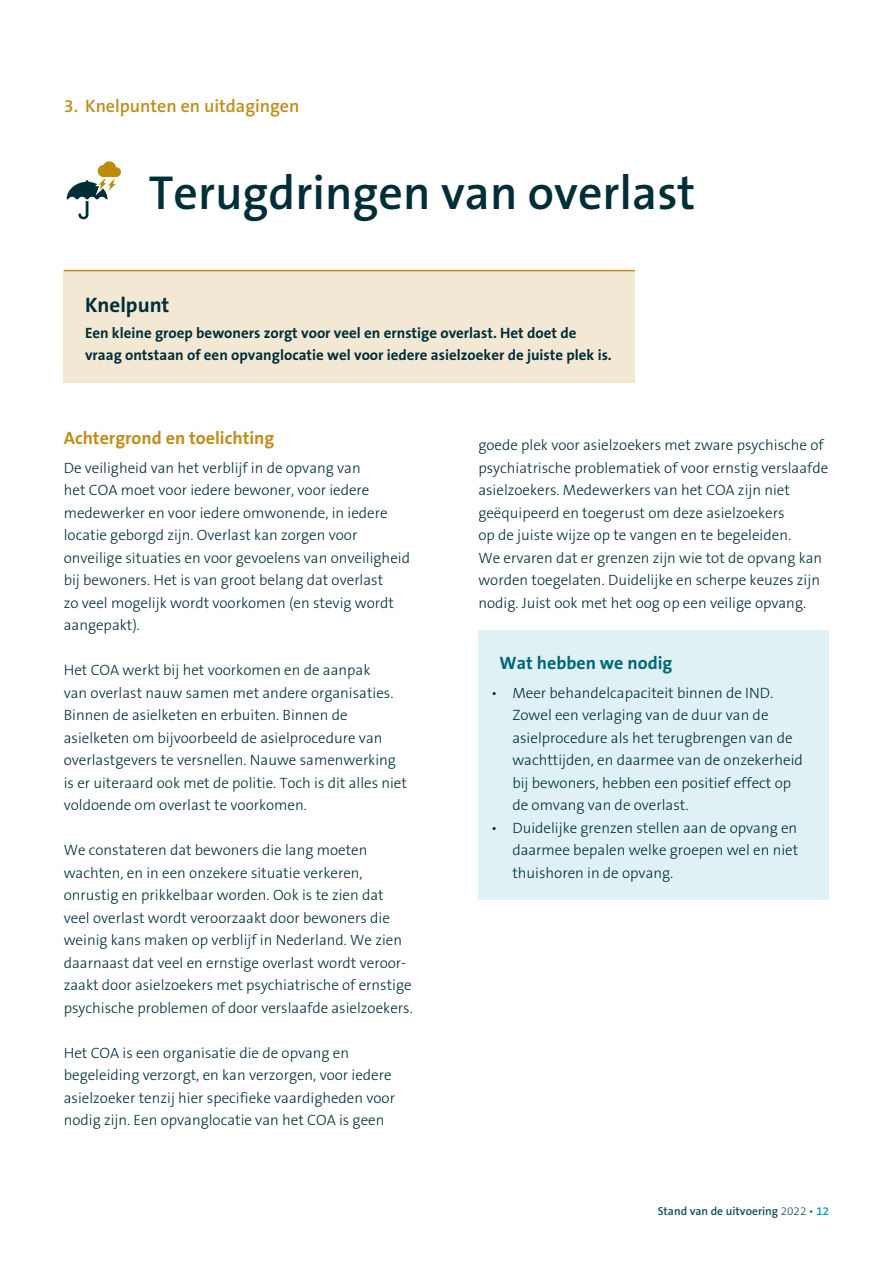
<style>
.page{position:relative;width:893px;height:1263px;background:#fff}
.page>*{position:absolute;margin:0;border:0;box-sizing:border-box;transform-origin:0 0}
.t1{font:600 48px "The Sans B6";color:#002e38}
.Kaderkop{font:700 21px "The Sans B7";color:#002e38}
.t2{font:600 18px "The Sans B6";color:#bf8e1a}
.TK1{font:700 18px "The Sans B7";color:#bf8e1a}
.TK1_wat_hebben_we_nodig{font:700 18px "The Sans B7";color:#006775}
.Body{font:300 15px/22.5px "The Sans B3";color:#002e38}
.Kaderbody{font:700 15px/22.5px "The Sans B7";color:#002e38}
.t3{font:600 11.7px "The Sans B6";color:#114d55}
.s1{font-family:"The Sans B3";font-weight:300}
.s2{color:#009ebd}
</style>
<div class="page">
<div style="left:478px;top:630px;width:351px;height:49px;background:#e0f1f5"></div>
<div style="left:478px;top:668px;width:351px;height:164px;background:#e0f1f5"></div>
<div style="left:478px;top:803px;width:351px;height:97px;background:#e0f1f5"></div>
<div style="left:64px;top:270px;width:571px;height:112px;background:#f3e8d3"></div>
<hr style="left:64px;top:270px;width:571px;height:1px;background:#bf8e1a">
<svg style="left:67px;top:161px;width:54px;height:58px"></svg>
<h1 class="t2" style="left:64px;top:97px;width:237px">3. Knelpunten en uitdagingen</h1>
<h2 class="t1" style="left:149px;top:167px;width:548px">Terugdringen van overlast</h2>
<h2 class="Kaderkop" style="left:85px;top:294px;width:86px">Knelpunt</h2>
<p class="Kaderbody" style="left:85px;top:322px;width:528px">Een kleine groep bewoners zorgt voor veel en ernstige overlast. Het doet de vraag ontstaan of een opvanglocatie wel voor iedere asielzoeker de juiste plek is.</p>
<h2 class="TK1" style="left:64px;top:428px;width:212px">Achtergrond en toelichting</h2>
<p class="Body" style="left:64px;top:457px;width:348px">De veiligheid van het verblijf in de opvang van<br>het COA moet voor iedere bewoner, voor iedere medewerker en voor iedere omwonende, in iedere locatie geborgd zijn. Overlast kan zorgen voor onveilige situaties en voor gevoelens van onveiligheid bij bewoners. Het is van groot belang dat overlast<br>zo veel mogelijk wordt voorkomen (en stevig wordt aangepakt).</p>
<p class="Body" style="left:64px;top:660px;width:345px">Het COA werkt bij het voorkomen en de aanpak<br>van overlast nauw samen met andere organisaties.<br>Binnen de asielketen en erbuiten. Binnen de asielketen om bijvoorbeeld de asielprocedure van overlastgevers te versnellen. Nauwe samenwerking is er uiteraard ook met de politie. Toch is dit alles niet voldoende om overlast te voorkomen.</p>
<p class="Body" style="left:64px;top:840px;width:351px">We constateren dat bewoners die lang moeten wachten, en in een onzekere situatie verkeren, onrustig en prikkelbaar worden. Ook is te zien dat veel overlast wordt veroorzaakt door bewoners die weinig kans maken op verblijf in Nederland. We zien daarnaast dat veel en ernstige overlast wordt veroor&shy;zaakt door asielzoekers met psychiatrische of ernstige psychische problemen of door verslaafde asielzoekers.</p>
<p class="Body" style="left:64px;top:1042px;width:333px">Het COA is een organisatie die de opvang en begeleiding verzorgt, en kan verzorgen, voor iedere asielzoeker tenzij hier specifieke vaardigheden voor nodig zijn. Een opvanglocatie van het COA is geen</p>
<p class="Body" style="left:478px;top:435px;width:351px">goede plek voor asielzoekers met zware psychische of psychiatrische problematiek of voor ernstig verslaafde asielzoekers. Medewerkers van het COA zijn niet geëquipeerd en toegerust om deze asielzoekers<br>op de juiste wijze op te vangen en te begeleiden.<br>We ervaren dat er grenzen zijn wie tot de opvang kan worden toegelaten. Duidelijke en scherpe keuzes zijn nodig. Juist ook met het oog op een veilige opvang.</p>
<h1 class="TK1_wat_hebben_we_nodig" style="left:500px;top:653px;width:174px">Wat hebben we nodig</h1>
<p class="Body" style="left:512px;top:682px;width:292px;text-indent:-21px">• Meer behandelcapaciteit binnen de IND.<br>Zowel een verlaging van de duur van de asielprocedure als het terugbrengen van de wachttijden, en daarmee van de onzekerheid bij bewoners, hebben een positief effect op de omvang van de overlast.</p>
<p class="Body" style="left:512px;top:817px;width:287px;text-align:justify;text-indent:-21px">• Duidelijke grenzen stellen aan de opvang en daarmee bepalen welke groepen wel en niet thuishoren in de opvang.</p>
<p class="t3" style="left:658px;top:1205px;width:173px">Stand van de uitvoering <span class="s1">2022 •</span> <span class="s2">12</span></p>
</div>
